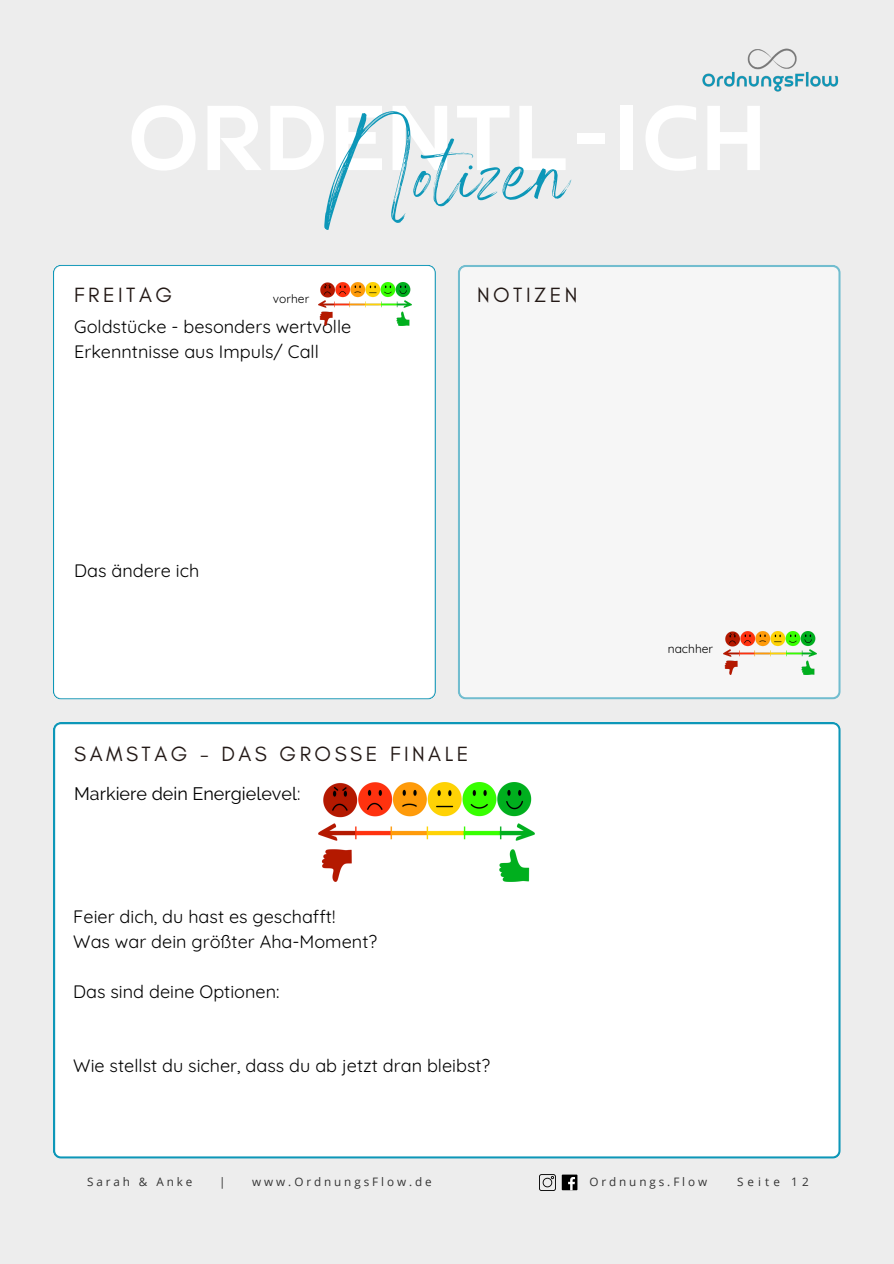
<style>
.page{position:relative;width:894px;height:1264px;background:#fff}
.page>*{position:absolute;margin:0;border:0;box-sizing:border-box;transform-origin:0 0}
.t1{font:121.5px "Angella White";color:#0d97b8}
.t2{font:21px "Glacial Indifference";letter-spacing:.165em;color:#231916}
.t3{font:18px/24.8px "Quicksand";color:#000}
.t4{font:18px "Raleway";color:#000}
.t5{font:12px "Quicksand";color:#000}
.t6{font:11.7px "Open Sans";letter-spacing:.25em;color:#333}
</style>
<div class="page">
<div style="left:0;top:0;width:893px;height:1263px;background:#ededed"></div>
<div style="left:53px;top:265px;width:382px;height:434px;background:#fff"></div>
<div style="left:458px;top:265px;width:382px;height:434px;background:#f6f6f6"></div>
<svg style="left:539px;top:1174px;width:16px;height:16px"></svg>
<div style="left:561px;top:1174px;width:16px;height:16px;background:#000"></div>
<svg style="left:568px;top:1177px;width:7px;height:13px"></svg>
<img style="left:702px;top:48px;width:137px;height:44px">
<div style="left:53px;top:722px;width:787px;height:436px;background:#fff"></div>
<img style="left:318px;top:782px;width:216px;height:99px">
<img style="left:318px;top:282px;width:93px;height:43px">
<img style="left:723px;top:631px;width:93px;height:43px">
<h2 class="t1" style="left:324px;top:97px;width:247px">Notizen</h2>
<h1 class="t2" style="left:74px;top:281px;width:99px">FREITAG</h1>
<h3 class="t2" style="left:477px;top:281px;width:102px">NOTIZEN</h3>
<h4 class="t5" style="left:273px;top:291px;width:38px">vorher</h4>
<h4 class="t3" style="left:74px;top:314px;width:278px">Goldstücke - besonders wertvolle<br>Erkenntnisse aus Impuls/ Call</h4>
<h4 class="t3" style="left:74px;top:558px;width:127px">Das ändere ich</h4>
<p class="t2" style="left:74px;top:740px;width:395px">SAMSTAG - DAS GROSSE FINALE</p>
<p class="t4" style="left:74px;top:782px;width:228px">Markiere dein Energielevel:</p>
<h3 class="t3" style="left:73px;top:904px;width:305px">Feier dich, du hast es geschafft!<br>Was war dein größter Aha-Moment?</h3>
<p class="t3" style="left:73px;top:978px;width:208px">Das sind deine Optionen:</p>
<p class="t3" style="left:73px;top:1052px;width:418px">Wie stellst du sicher, dass du ab jetzt dran bleibst?</p>
<p class="t5" style="left:667px;top:641px;width:47px">nachher</p>
<h4 class="t6" style="left:87px;top:1172px;width:107px">Sarah &amp; Anke</h4>
<h4 class="t6" style="left:219px;top:1172px;width:8px">|</h4>
<h4 class="t6" style="left:252px;top:1172px;width:181px">www.OrdnungsFlow.de</h4>
<h4 class="t6" style="left:589px;top:1172px;width:119px">Ordnungs.Flow</h4>
<p class="t6" style="left:736px;top:1172px;width:73px">Seite 12</p>
</div>
